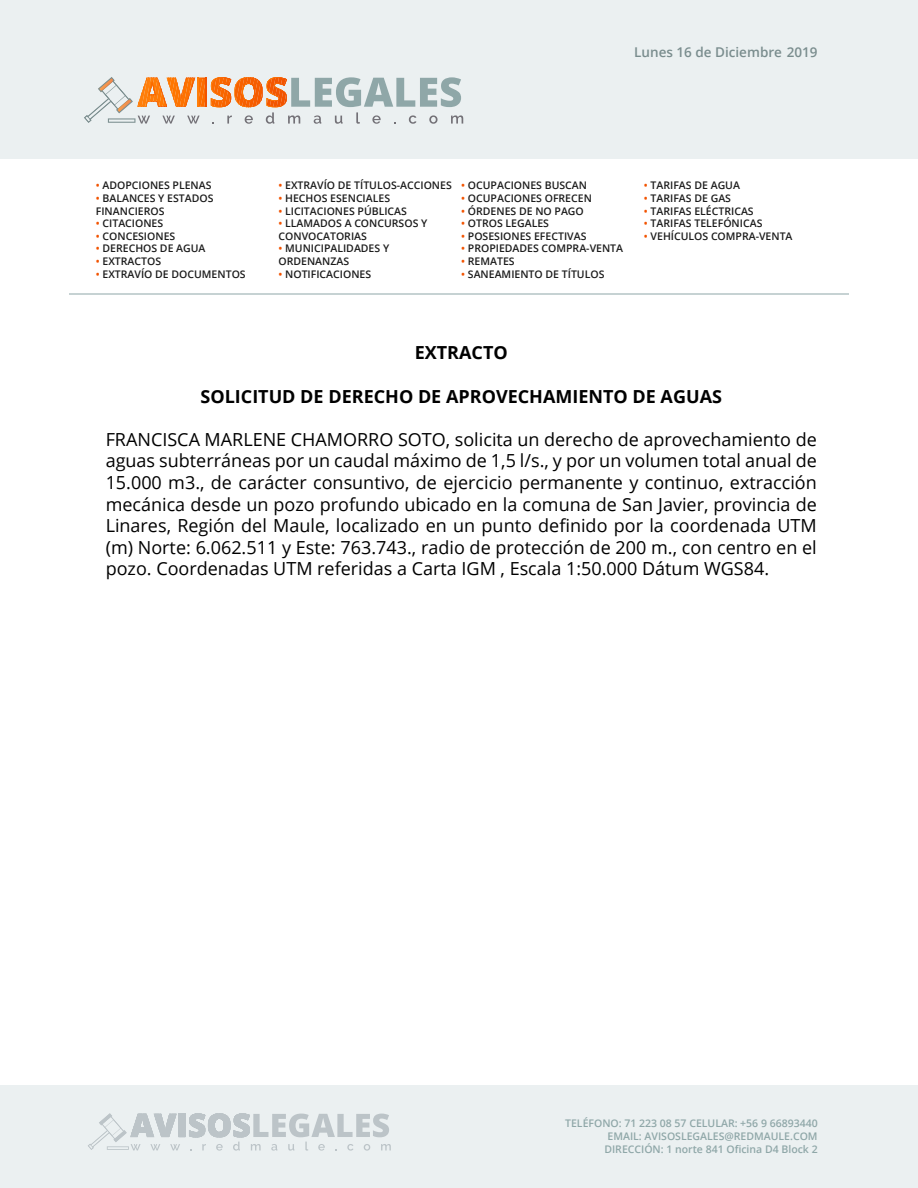
<style>
.page{position:relative;width:918px;height:1188px;background:#fff}
.page>*{position:absolute;margin:0;border:0;box-sizing:border-box;transform-origin:0 0}
.t1{font:18px/21.6px "Open Sans";color:#000;text-align:justify}
.t2{font:700 18px "Open Sans";color:#000}
.t3{font:600 13.5px "Open Sans";color:#7a8d8e}
.t4{font:600 10.5px/12.6px "Open Sans";color:#1b1b1b}
.t5{font:600 10.5px/12.6px "Open Sans";color:#8fa7a8;text-align:right}
.s1{color:#f25300}
</style>
<div class="page">
<div style="left:0;top:0;width:918px;height:159px;background:#ebf0f1"></div>
<svg style="left:84px;top:77px;width:379px;height:47px"></svg>
<svg style="left:108px;top:118px;width:27px;height:5px"></svg>
<div style="left:0;top:1086px;width:918px;height:102px;background:#ebf0f1"></div>
<svg style="left:88px;top:1113px;width:303px;height:38px"></svg>
<svg style="left:107px;top:1146px;width:22px;height:4px"></svg>
<hr style="left:69px;top:294px;width:780px;height:1px;background:#8fa7a8">
<p class="t3" style="left:634px;top:43px;width:185px">Lunes 16 de Diciembre 2019</p>
<p class="t4" style="left:96px;top:179px;width:117px"><span class="s1">•</span> ADOPCIONES PLENAS</p>
<p class="t4" style="left:96px;top:192px;width:119px"><span class="s1">•</span> BALANCES Y ESTADOS<br>FINANCIEROS</p>
<p class="t4" style="left:96px;top:217px;width:69px"><span class="s1">•</span> CITACIONES</p>
<p class="t4" style="left:96px;top:230px;width:81px"><span class="s1">•</span> CONCESIONES</p>
<p class="t4" style="left:96px;top:242px;width:111px"><span class="s1">•</span> DERECHOS DE AGUA</p>
<p class="t4" style="left:96px;top:255px;width:67px"><span class="s1">•</span> EXTRACTOS</p>
<p class="t4" style="left:96px;top:267px;width:151px"><span class="s1">•</span> EXTRAVÍO DE DOCUMENTOS</p>
<p class="t4" style="left:279px;top:179px;width:175px"><span class="s1">•</span> EXTRAVÍO DE TÍTULOS-ACCIONES</p>
<p class="t4" style="left:279px;top:192px;width:113px"><span class="s1">•</span> HECHOS ESENCIALES</p>
<p class="t4" style="left:279px;top:204px;width:130px"><span class="s1">•</span> LICITACIONES PÚBLICAS</p>
<p class="t4" style="left:279px;top:217px;width:150px"><span class="s1">•</span> LLAMADOS A CONCURSOS Y<br>CONVOCATORIAS</p>
<p class="t4" style="left:279px;top:242px;width:112px"><span class="s1">•</span> MUNICIPALIDADES Y<br>ORDENANZAS</p>
<p class="t4" style="left:279px;top:267px;width:94px"><span class="s1">•</span> NOTIFICACIONES</p>
<p class="t4" style="left:461px;top:179px;width:127px"><span class="s1">•</span> OCUPACIONES BUSCAN</p>
<p class="t4" style="left:461px;top:192px;width:132px"><span class="s1">•</span> OCUPACIONES OFRECEN</p>
<p class="t4" style="left:461px;top:204px;width:124px"><span class="s1">•</span> ÓRDENES DE NO PAGO</p>
<p class="t4" style="left:461px;top:217px;width:89px"><span class="s1">•</span> OTROS LEGALES</p>
<p class="t4" style="left:461px;top:230px;width:127px"><span class="s1">•</span> POSESIONES EFECTIVAS</p>
<p class="t4" style="left:461px;top:242px;width:163px"><span class="s1">•</span> PROPIEDADES COMPRA-VENTA</p>
<p class="t4" style="left:461px;top:255px;width:55px"><span class="s1">•</span> REMATES</p>
<p class="t4" style="left:461px;top:267px;width:145px"><span class="s1">•</span> SANEAMIENTO DE TÍTULOS</p>
<p class="t4" style="left:644px;top:179px;width:98px"><span class="s1">•</span> TARIFAS DE AGUA</p>
<p class="t4" style="left:644px;top:192px;width:89px"><span class="s1">•</span> TARIFAS DE GAS</p>
<p class="t4" style="left:644px;top:204px;width:111px"><span class="s1">•</span> TARIFAS ELÉCTRICAS</p>
<p class="t4" style="left:644px;top:217px;width:120px"><span class="s1">•</span> TARIFAS TELEFÓNICAS</p>
<p class="t4" style="left:644px;top:230px;width:150px"><span class="s1">•</span> VEHÍCULOS COMPRA-VENTA</p>
<h1 class="t2" style="left:415px;top:340px;width:95px">EXTRACTO</h1>
<h1 class="t2" style="left:200px;top:383px;width:523px">SOLICITUD DE DERECHO DE APROVECHAMIENTO DE AGUAS</h1>
<p class="t1" style="left:106px;top:428px;width:713px">FRANCISCA MARLENE CHAMORRO SOTO, solicita un derecho de aprovechamiento de aguas subterráneas por un caudal máximo de 1,5 l/s., y por un volumen total anual de 15.000 m3., de carácter consuntivo, de ejercicio permanente y continuo, extracción mecánica desde un pozo profundo ubicado en la comuna de San Javier, provincia de Linares, Región del Maule, localizado en un punto definido por la coordenada UTM (m) Norte: 6.062.511 y Este: 763.743., radio de protección de 200 m., con centro en el pozo. Coordenadas UTM referidas a Carta IGM , Escala 1:50.000 Dátum WGS84.</p>
<p class="t5" style="left:565px;top:1117px;width:254px">TELÉFONO: 71 223 08 57 CELULAR: +56 9 66893440<br>EMAIL: AVISOSLEGALES@REDMAULE.COM<br>DIRECCIÓN: 1 norte 841 Oficina D4 Block 2</p>
</div>
